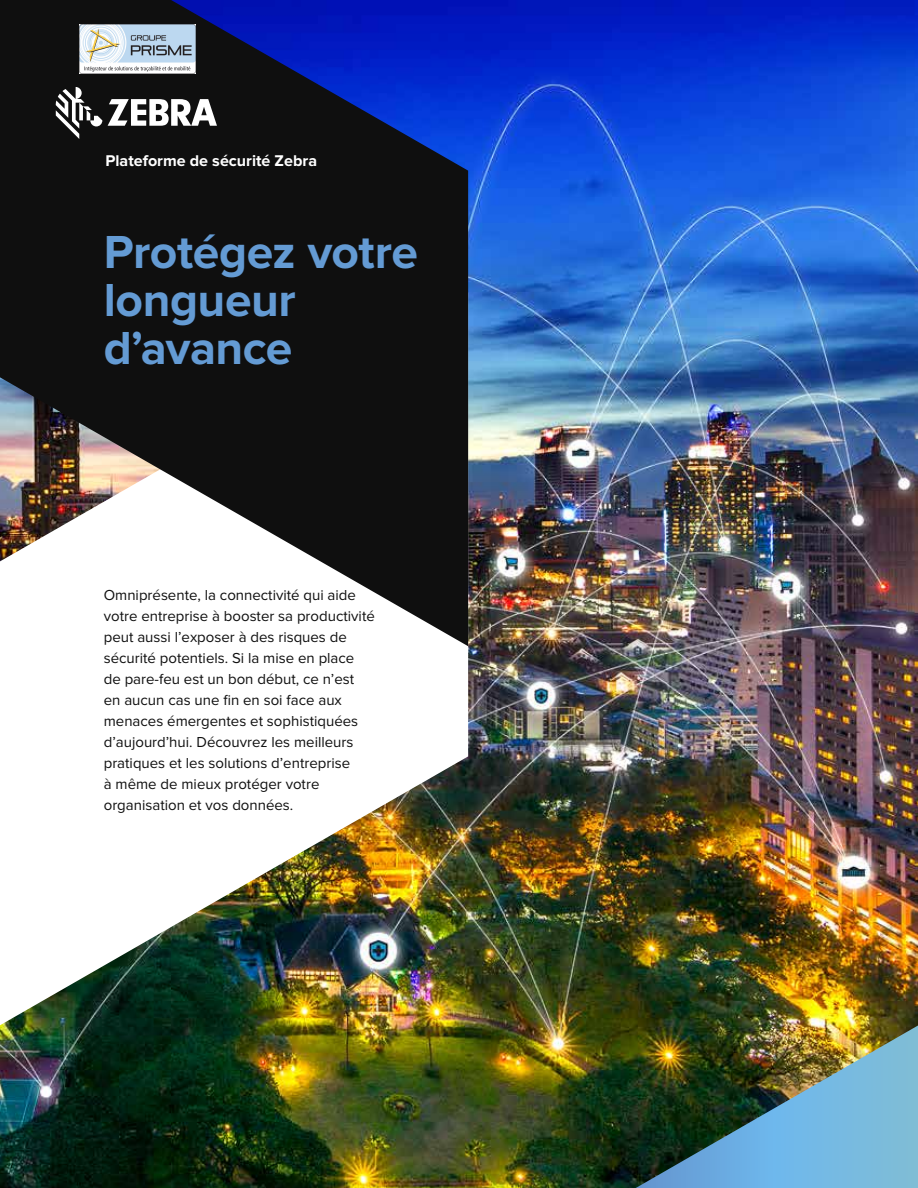
<style>
.page{position:relative;width:918px;height:1188px;background:#fff}
.page>*{position:absolute;margin:0;border:0;box-sizing:border-box;transform-origin:0 0}
.t1{font:700 48px/48px "Proxima Nova";letter-spacing:-.01em;color:#649bd4}
.t2{font:700 16.05px "Proxima Nova";color:#fff}
.t3{font:15px/21px "Proxima Nova";color:#0f0f0f}
</style>
<div class="page">
<img style="left:0;top:0;width:918px;height:1188px">
<img style="left:0;top:646px;width:468px;height:379px">
<img style="left:636px;top:1025px;width:282px;height:163px">
<svg style="left:0;top:0;width:468px;height:646px;fill:#0f0f0f"></svg>
<svg style="left:56px;top:87px;width:46px;height:52px"></svg>
<svg style="left:108px;top:99px;width:109px;height:27px"></svg>
<img style="left:79px;top:24px;width:116px;height:49px">
<p class="t2" style="left:105px;top:151px;width:213px">Plateforme de sécurité Zebra</p>
<h1 class="t1" style="left:104px;top:229px;width:316px">Protégez votre longueur d’avance</h1>
<p class="t3" style="left:104px;top:585px;width:273px">Omniprésente, la connectivité qui aide votre entreprise à booster sa productivité peut aussi l’exposer à des risques de sécurité potentiels. Si la mise en place de pare-feu est un bon début, ce n’est<br>en aucun cas une fin en soi face aux menaces émergentes et sophistiquées d’aujourd’hui. Découvrez les meilleurs pratiques et les solutions d’entreprise<br>à même de mieux protéger votre organisation et vos données.</p>
</div>
